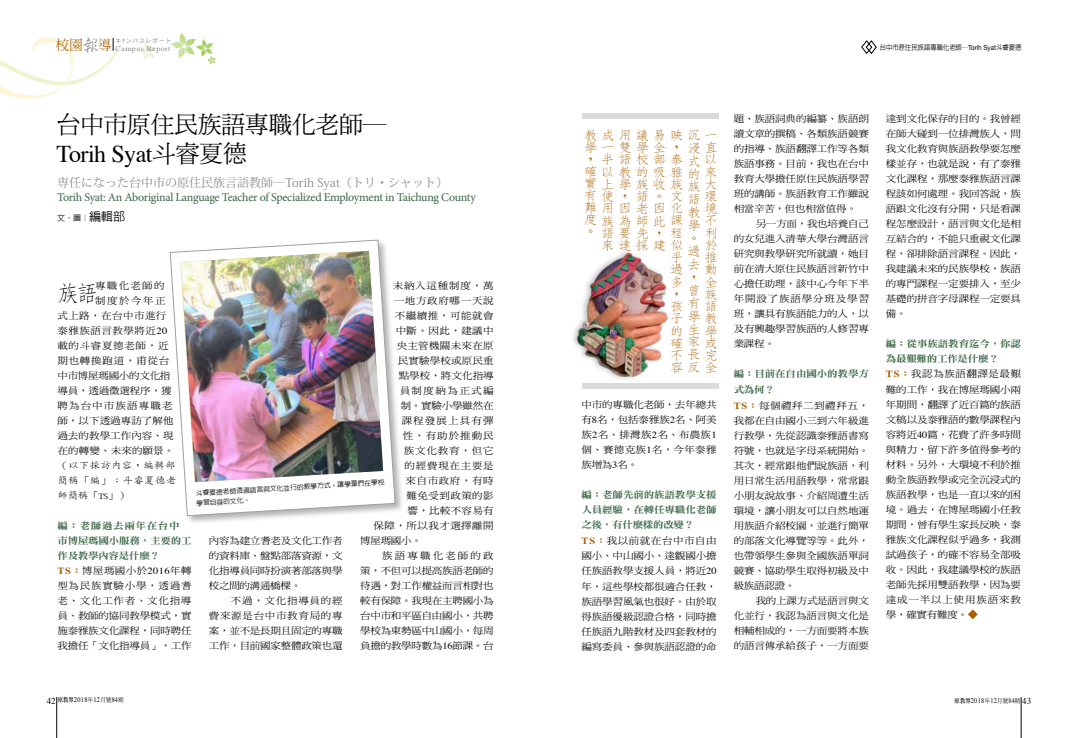
<style>
.page{position:relative;width:1078px;height:738px;background:#fff}
.page>*{position:absolute;margin:0;border:0;box-sizing:border-box;transform-origin:0 0}
.t1{font:24px "DF Ming Std W5";letter-spacing:-.02em;color:#000}
.t2{font:24px "Times";letter-spacing:-.02em;color:#000}
.t3{font:300 22.9px "AR Fang Song B5 HK";color:#000;scale:.94 1}
.t4{font:300 12.6px/12.2px "AR Fang Song B5 HK";color:#a76000;scale:1.11 1}
.t5{font:12px "Minion Pro";letter-spacing:-.025em;color:#396545}
.t6{font:12px "Koz Min Pro";color:#898989}
.t7{font:9.4px/15px "DF Ming Std W5";letter-spacing:-.01em;color:#000;text-align:justify;scale:1.11 1}
.t8{font:9.4px/15px "DF Ming Std W9";letter-spacing:-.01em;color:#396545;scale:1.11 1}
.t9{font:300 9.4px/15.1px "AR Kai B5";letter-spacing:.025em;color:#000;text-align:justify;scale:1.11 1}
.t10{font:9.4px "DF Ming Std W5";letter-spacing:.065em;color:#000;scale:1.11 1}
.t11{font:9.4px "DF Ming Std W5";letter-spacing:.075em;color:#000;scale:1.11 1}
.t12{font:9.4px "DF Ming Std W5";letter-spacing:.04em;color:#000;scale:1.11 1}
.t13{font:9.4px "DF Ming Std W5";letter-spacing:.05em;color:#000;scale:1.11 1}
.t14{font:9.4px "DF Ming Std W5";letter-spacing:.015em;color:#000;scale:1.11 1}
.t15{font:9.4px "DF Ming Std W5";letter-spacing:.045em;color:#000;scale:1.11 1}
.t16{font:9.4px "DF Ming Std W5";letter-spacing:.105em;color:#000;scale:1.11 1}
.t17{font:9.4px "DF Ming Std W5";letter-spacing:.055em;color:#000;scale:1.11 1}
.t18{font:9.4px "DF Ming Std W5";letter-spacing:.03em;color:#000;scale:1.11 1}
.t19{font:9.4px "DF Ming Std W5";letter-spacing:.02em;color:#000;scale:1.11 1}
.t20{font:9.4px "DF Ming Std W5";letter-spacing:.2em;color:#000;scale:1.11 1}
.t21{font:9.4px "DF Ming Std W5";letter-spacing:.135em;color:#000;scale:1.11 1}
.t22{font:9.4px "DF Ming Std W5";letter-spacing:.11em;color:#000;scale:1.11 1}
.t23{font:9.4px "DF Ming Std W5";letter-spacing:.07em;color:#000;scale:1.11 1}
.t24{font:500 8px "AR Hei B5";color:#000}
.t25{font:7.2px "Times";letter-spacing:.05em;color:#898989;scale:1.11 1}
.t26{font:7px "Times";letter-spacing:.05em;color:#000;scale:.9 1}
.t27{font:500 7px "AR Hei B5";color:#000;scale:.9 1}
.t28{font:500 6.7px/9.4px "AR Hei B5";color:#000}
.t29{font:6px "Heisei Kaku Go Std W3";letter-spacing:.1em;color:#898989}
.s1{font-family:"AR Xing Shu B5";font-weight:500;font-size:18.5px}
.s2{font-family:"DF Ming Std W5"}
.s3{font-size:12px}
.s4{font-family:"Times"}
.s5{font-family:"DF Ming Std W5";font-weight:400}
.s6{font-family:"Koz Min Pr 6 N";font-weight:400;font-size:7.2px}
.s7{font-family:"Times";font-weight:700;color:#a76000}
.s8{font-family:"DF Ming Std W9";color:#a76000}
.s9{font-family:"Helvetica Neue";font-weight:400}
.s10{font-size:9px}
.s11{font-family:"AR Ming B5";font-weight:800;font-size:6px}
.s12{font-family:"DF Ming Std W5";font-size:6px}
</style>
<div class="page">
<svg style="left:170px;top:33px;width:46px;height:32px"></svg>
<svg style="left:139px;top:43px;width:16px;height:18px"></svg>
<hr style="left:57px;top:696px;width:1px;height:41px;background:#000">
<hr style="left:1020px;top:696px;width:1px;height:41px;background:#000">
<svg style="left:0;top:37px;width:122px;height:62px"></svg>
<svg style="left:861px;top:40px;width:16px;height:14px"></svg>
<svg style="left:968px;top:609px;width:9px;height:9px"></svg>
<div style="left:581px;top:382px;width:137px;height:6px;background:#dbdbdb"></div>
<div style="left:581px;top:113px;width:137px;height:6px;background:#dbdbdb"></div>
<img style="left:576px;top:251px;width:92px;height:128px">
<div style="left:169px;top:238px;width:235px;height:286px;background:#000;opacity:.3"></div>
<svg style="left:170px;top:239px;width:225px;height:276px"></svg>
<img style="left:181px;top:250px;width:202px;height:231px">
<p class="t25" style="left:56px;top:42px;width:105px"><sup>校園</sup><span class="s1">報</span><sup>導</sup> Campus Report</p>
<p class="t29" style="left:116px;top:36px;width:57px">キﾔンパスレポート</p>
<h1 class="t1" style="left:57px;top:112px;width:331px">台中市原住民族語專職化老師─</h1>
<h1 class="t2" style="left:57px;top:131px;width:192px">Torih Syat<span class="s2">斗睿夏德</span></h1>
<p class="t6" style="left:57px;top:174px;width:392px">専任になった台中市の原住民族言語教師―Torih Syat（トリ・シャット）</p>
<p class="t5" style="left:57px;top:189px;width:420px">Torih Syat: An Aboriginal Language Teacher of Specialized Employment in Taichung County</p>
<p class="t24" style="left:57px;top:214px;width:69px">文‧圖︱<span class="s3">編輯部</span></p>
<p class="t11" style="left:392px;top:280px;width:92px">未納入這種制度，萬</p>
<p class="t10" style="left:393px;top:295px;width:92px">一地方政府哪一天說</p>
<p class="t17" style="left:394px;top:310px;width:91px">不繼續推，可能就會</p>
<p class="t7" style="left:395px;top:322px;width:90px">中斷。因此，建議中</p>
<p class="t18" style="left:396px;top:340px;width:89px">央主管機關未來在原</p>
<p class="t19" style="left:397px;top:355px;width:88px">民實驗學校或原民重</p>
<p class="t7" style="left:398px;top:367px;width:87px">點學校，將文化指導</p>
<p class="t21" style="left:399px;top:385px;width:86px">員制度納為正式編</p>
<p class="t7" style="left:400px;top:397px;width:85px">制。實驗小學雖然在</p>
<p class="t22" style="left:401px;top:415px;width:84px">課程發展上具有彈</p>
<p class="t7" style="left:402px;top:427px;width:83px">性，有助於推動民</p>
<p class="t7" style="left:403px;top:442px;width:83px">族文化教育，但它</p>
<p class="t23" style="left:404px;top:460px;width:82px">的經費現在主要是</p>
<p class="t7" style="left:405px;top:472px;width:81px">來自市政府，有時</p>
<p class="t12" style="left:406px;top:490px;width:80px">難免受到政策的影</p>
<p class="t7" style="left:407px;top:502px;width:79px">響，比較不容易有</p>
<p class="t15" style="left:373px;top:520px;width:110px">保障，所以我才選擇離開</p>
<p class="t7" style="left:360px;top:532px;width:57px">博屋瑪國小。</p>
<p class="t20" style="left:382px;top:550px;width:102px">族語專職化老師的政</p>
<p class="t7" style="left:360px;top:562px;width:122px">策，不但可以提高族語老師的</p>
<p class="t7" style="left:360px;top:577px;width:122px">待遇，對工作權益而言相對也</p>
<p class="t7" style="left:360px;top:592px;width:122px">較有保障。我現在主聘國小為</p>
<p class="t7" style="left:360px;top:607px;width:122px">台中市和平區自由國小，共聘</p>
<p class="t7" style="left:360px;top:622px;width:122px">學校為東勢區中山國小，每周</p>
<p class="t7" style="left:360px;top:637px;width:122px">負擔的教學時數為<span class="s4">16</span>節課。台</p>
<h2 class="t3" style="left:57px;top:282px;width:45px">族語</h2>
<p class="t7" style="left:95px;top:277px;width:64px">專職化老師的</p>
<p class="t7" style="left:95px;top:292px;width:65px">制度於今年正</p>
<p class="t12" style="left:57px;top:310px;width:100px">式上路，在台中市進行</p>
<p class="t13" style="left:57px;top:325px;width:101px">泰雅族語言教學將近<span class="s4">20</span></p>
<p class="t10" style="left:57px;top:340px;width:102px">載的斗睿夏德老師，近</p>
<p class="t11" style="left:57px;top:355px;width:102px">期也轉換跑道，甫從台</p>
<p class="t7" style="left:57px;top:367px;width:103px">中市博屋瑪國小的文化指</p>
<p class="t7" style="left:57px;top:382px;width:104px">導員，透過徵選程序，獲</p>
<p class="t16" style="left:57px;top:400px;width:105px">聘為台中市族語專職老</p>
<p class="t7" style="left:57px;top:412px;width:106px">師，以下透過專訪了解他</p>
<p class="t7" style="left:57px;top:427px;width:106px">過去的教學工作內容、現</p>
<p class="t14" style="left:57px;top:445px;width:107px">在的轉變、未來的願景。</p>
<p class="t9" style="left:57px;top:457px;width:109px"><span class="s5">（</span>以下採訪內容，編輯部簡稱「編」；斗睿夏德老師簡稱「<span class="s6">TS</span>」<span class="s5">）</span></p>
<p class="t8" style="left:57px;top:517px;width:122px">編：老師過去兩年在台中市博屋瑪國小服務，主要的工作及教學內容是什麼？</p>
<p class="t7" style="left:57px;top:562px;width:122px"><span class="s7">TS</span><span class="s8">：</span>博屋瑪國小於<span class="s4">2016</span>年轉型為民族實驗小學，透過耆老、文化工作者、文化指導員、教師的協同教學模式，實施泰雅族文化課程，同時聘任我擔任「文化指導員」，工作</p>
<p class="t28" style="left:195px;top:489px;width:191px;rotate:-4deg">斗睿夏德老師透過語言與文化並行的教學方式，讓學童們在學校學習自身的文化。</p>
<p class="t7" style="left:209px;top:533px;width:122px">內容為建立耆老及文化工作者的資料庫、盤點部落資源，文化指導員同時扮演著部落與學校之間的溝通橋樑。</p>
<p class="t7" style="left:209px;top:593px;width:122px;text-indent:22px">不過，文化指導員的經費來源是台中市教育局的專案，並不是長期且固定的專職工作，目前國家整體政策也還</p>
<p class="t27" style="left:879px;top:43px;width:158px">台中市原住民族語專職化老師─<span class="s9">Torih Syat</span>斗睿夏德</p>
<h3 class="t4" style="left:669px;top:129px;width:44px">映沉一</h3>
<h3 class="t4" style="left:635px;top:129px;width:27px">議易</h3>
<h3 class="t4" style="left:583px;top:129px;width:91px">教成用<br>學一雙學全，，<br>確以<br>實上學族收族</h3>
<h3 class="t4" style="left:583px;top:189px;width:13px;text-align:justify">有難度。</h3>
<h3 class="t4" style="left:687px;top:141px;width:28px;line-height:12.9px">浸直式<br>的<br>族<br>語<br>教<br>學<br>。<br>過<br>去<br>，<br>曾<br>有<br>學<br>生<br>家</h3>
<h3 class="t4" style="left:601px;top:153px;width:75px">半語校部泰</h3>
<h3 class="t4" style="left:601px;top:190px;width:75px">使，<br>用<br>族為師此課語要先，<br>來達採建似</h3>
<h3 class="t4" style="left:704px;top:153px;width:13px">以來大環境不利於推動全族語教學或</h3>
<h3 class="t4" style="left:618px;top:166px;width:59px">教的吸雅</h3>
<h3 class="t4" style="left:618px;top:202px;width:59px">因老因化</h3>
<h3 class="t4" style="left:669px;top:190px;width:13px">文</h3>
<h3 class="t4" style="left:669px;top:220px;width:13px;line-height:24.4px">程乎</h3>
<h3 class="t4" style="left:669px;top:263px;width:44px">過<br>多<br>，<br>孩<br>子<br>的<br>確<br>不長完容反全</h3>
<h3 class="t4" style="left:635px;top:190px;width:25px">語。</h3>
<p class="t7" style="left:581px;top:397px;width:123px">中市的專職化老師，去年總共有<span class="s4">8</span>名，包括泰雅族<span class="s4">2</span>名、阿美族<span class="s4">2</span>名、排灣族<span class="s4">2</span>名、布農族<span class="s4">1</span>個、賽德克族<span class="s4">1</span>名，今年泰雅族增為<span class="s4">3</span>名。</p>
<p class="t8" style="left:581px;top:487px;width:123px;text-align:justify">編：老師先前的族語教學支援人員經驗，在轉任專職化老師之後，有什麼樣的改變？</p>
<p class="t7" style="left:581px;top:533px;width:123px"><span class="s7">TS</span><span class="s8">：</span>我以前就在台中市自由國小、中山國小、達觀國小擔任族語教學支援人員，將近<span class="s4">20</span>年，這些學校都很適合任教，族語學習風氣也很好。由於取得族語優級認證合格，同時擔任族語九階教材及四套教材的編寫委員、參與族語認證的命</p>
<p class="t7" style="left:733px;top:111px;width:123px">題、族語詞典的編纂、族語朗讀文章的撰稿、各類族語競賽的指導、族語翻譯工作等各類族語事務。目前，我也在台中教育大學擔任原住民族語學習班的講師。族語教育工作雖說相當辛苦，但也相當值得。</p>
<p class="t7" style="left:733px;top:216px;width:123px;text-indent:22px">另一方面，我也培養自己的女兒進入清華大學台灣語言研究與教學研究所就讀，她目前在清大原住民族語言新竹中心擔任助理，該中心今年下半年開設了族語學分班及學習班，讓具有族語能力的人，以及有興趣學習族語的人修習專業課程。</p>
<p class="t8" style="left:733px;top:366px;width:123px">編：目前在自由國小的教學方式為何？</p>
<p class="t7" style="left:733px;top:397px;width:123px"><span class="s7">TS</span><span class="s8">：</span>每個禮拜二到禮拜五，我都在自由國小三到六年級進行教學，先從認識泰雅語書寫符號，也就是字母系統開始。其次，經常跟他們說族語，利用日常生活用語教學，常常跟小朋友說故事、介紹周遭生活環境，讓小朋友可以自然地運用族語介紹校園，並進行簡單的部落文化導覽等等。此外，也帶領學生參與全國族語單詞競賽、協助學生取得初級及中級族語認證。</p>
<p class="t7" style="left:733px;top:592px;width:123px;text-indent:22px">我的上課方式是語言與文化並行，我認為語言與文化是相輔相成的，一方面要將本族的語言傳承給孩子，一方面要</p>
<p class="t7" style="left:885px;top:111px;width:123px">達到文化保存的目的。我曾經在師大碰到一位排灣族人，問我文化教育與族語教學要怎麼樣並存，也就是說，有了泰雅文化課程，那麼泰雅族語言課程該如何處理。我回答說，族語跟文化沒有分開，只是看課程怎麼設計，語言與文化是相互結合的，不能只重視文化課程，卻排除語言課程。因此，我建議未來的民族學校，族語的專門課程一定要排入，至少基礎的拼音字母課程一定要具備。</p>
<p class="t8" style="left:885px;top:336px;width:123px">編：從事族語教育迄今，你認為最艱難的工作是什麼？</p>
<p class="t7" style="left:885px;top:366px;width:123px"><span class="s7">TS</span><span class="s8">：</span>我認為族語翻譯是最艱難的工作，我在博屋瑪國小兩年期間，翻譯了近百篇的族語文稿以及泰雅語的數學課程內容將近<span class="s4">40</span>篇，花費了許多時間與精力，留下許多值得參考的材料。另外，大環境不利於推動全族語教學或完全沉浸式的族語教學，也是一直以來的困境。過去，在博屋瑪國小任教期間，曾有學生家長反映，泰雅族文化課程似乎過多，我測試過孩子，的確不容易全部吸收。因此，我建議學校的族語老師先採用雙語教學，因為要達成一半以上使用族語來教學，確實有難度。</p>
<p class="t26" style="left:47px;top:693px;width:87px"><span class="s10">42</span> <span class="s11">原教界</span>2018<span class="s12">年</span>12<span class="s12">月號</span>84<span class="s12">期</span></p>
<p class="t26" style="left:954px;top:693px;width:87px"><span class="s11">原教界</span>2018<span class="s12">年</span>12<span class="s12">月號</span>84<span class="s12">期</span> <span class="s10">43</span></p>
</div>
